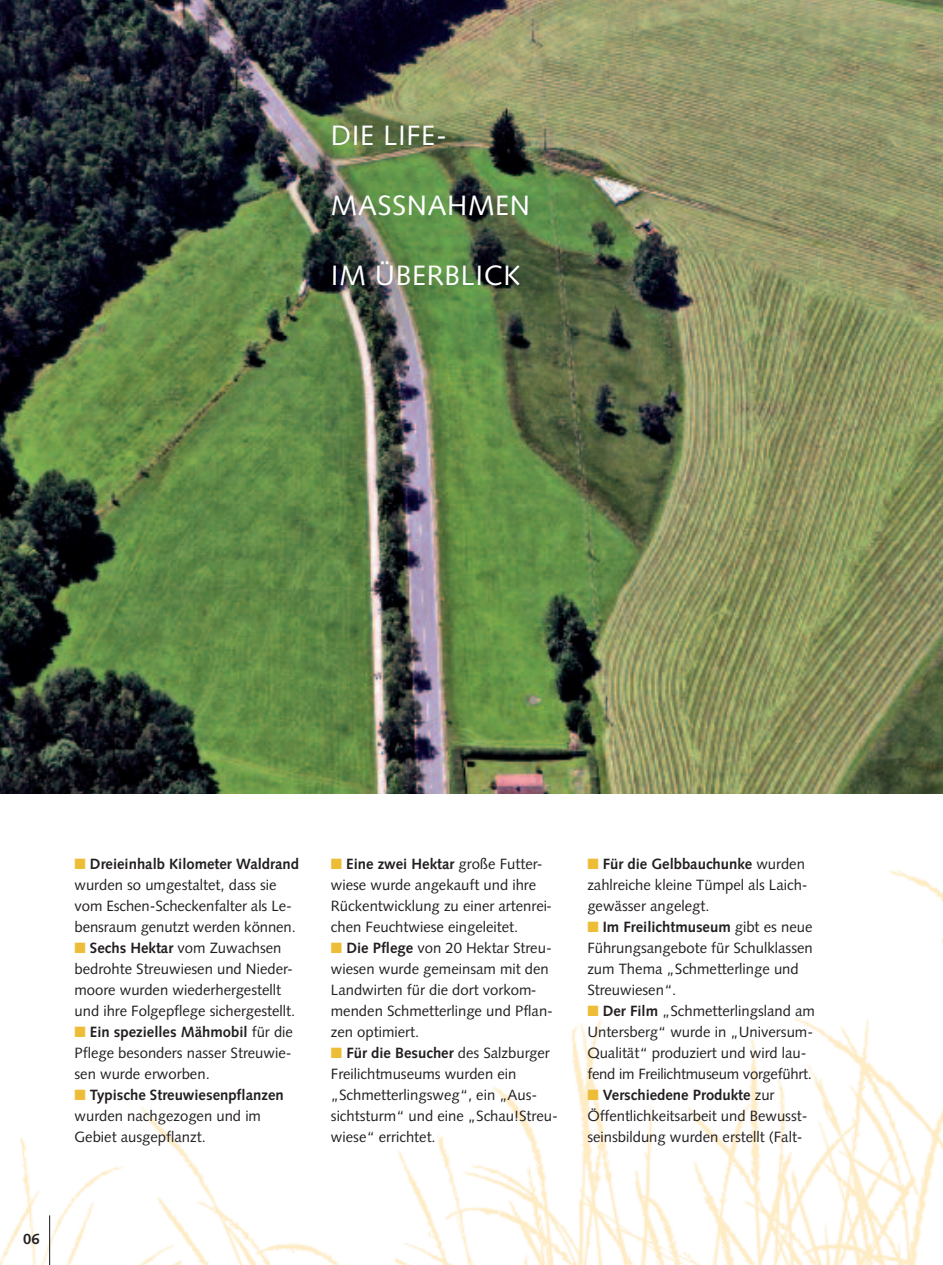
<style>
.page{position:relative;width:943px;height:1265px;background:#fff}
.page>*{position:absolute;margin:0;border:0;box-sizing:border-box;transform-origin:0 0}
.t1{font:28px "Syntax";letter-spacing:.025em;color:#fff}
.t2{font:14.88px/21px "Syntax";color:#231f20}
.t3{font:700 14.88px "Syntax";color:#231f20}
.s1{color:#eebd37}
.s2{font-weight:700}
</style>
<div class="page">
<img style="left:0;top:870px;width:943px;height:395px">
<hr style="left:49px;top:1215px;width:1px;height:50px;background:#231f20">
<img style="left:0;top:0;width:943px;height:794px">
<h1 class="t1" style="left:331px;top:124px;width:117px">DIE LIFE-</h1>
<h1 class="t1" style="left:331px;top:194px;width:201px">MASSNAHMEN</h1>
<h1 class="t1" style="left:331px;top:264px;width:191px">IM ÜBERBLICK</h1>
<p class="t3" style="left:23px;top:1233px;width:18px">06</p>
<p class="t2" style="left:74px;top:855px;width:226px"><span class="s1">■</span> <span class="s2">Dreieinhalb Kilometer Waldrand </span>wurden so umgestaltet, dass sie vom Eschen-Scheckenfalter als Le&shy;bensraum genutzt werden können.</p>
<p class="t2" style="left:74px;top:939px;width:222px"><span class="s1">■</span> <span class="s2">Sechs Hektar</span> vom Zuwachsen bedrohte Streuwiesen und Nieder&shy;moore wurden wiederhergestellt und ihre Folgepflege sichergestellt.</p>
<p class="t2" style="left:74px;top:1023px;width:220px;text-align:justify"><span class="s1">■</span> <span class="s2">Ein spezielles Mähmobil</span> für die Pflege besonders nasser Streuwie&shy;sen wurde erworben.</p>
<p class="t2" style="left:74px;top:1086px;width:211px"><span class="s1">■</span> <span class="s2">Typische Streuwiesenpflanzen </span>wurden nachgezogen und im<br>Gebiet ausgepflanzt.</p>
<p class="t2" style="left:331px;top:855px;width:223px"><span class="s1">■</span> <span class="s2">Eine zwei Hektar</span> große Futter&shy;wiese wurde angekauft und ihre<br>Rückentwicklung zu einer artenrei&shy;chen Feuchtwiese eingeleitet.</p>
<p class="t2" style="left:331px;top:939px;width:224px"><span class="s1">■</span> <span class="s2">Die Pflege</span> von 20 Hektar Streu&shy;wiesen wurde gemeinsam mit den<br>Landwirten für die dort vorkom&shy;menden Schmetterlinge und Pflan&shy;zen optimiert.</p>
<p class="t2" style="left:331px;top:1044px;width:228px"><span class="s1">■</span> <span class="s2">Für die Besucher</span> des Salzburger<br>Freilichtmuseums wurden ein „Schmetterlingsweg“, ein „Aus&shy;sichtsturm“ und eine „Schau!Streu&shy;wiese“ errichtet.</p>
<p class="t2" style="left:587px;top:855px;width:222px"><span class="s1">■</span> <span class="s2">Für die Gelbbauchunke</span> wurden zahlreiche kleine Tümpel als Laich&shy;gewässer angelegt.</p>
<p class="t2" style="left:587px;top:918px;width:227px"><span class="s1">■</span> <span class="s2">Im Freilichtmuseum</span> gibt es neue<br>Führungsangebote für Schulklassen zum Thema „Schmetterlinge und<br>Streuwiesen“.</p>
<p class="t2" style="left:587px;top:1002px;width:229px"><span class="s1">■</span> <span class="s2">Der Film</span> „Schmetterlingsland am Untersberg“ wurde in „Universum-Qualität“ produziert und wird lau&shy;fend im Freilichtmuseum vorgeführt.</p>
<p class="t2" style="left:587px;top:1086px;width:222px"><span class="s1">■</span> <span class="s2">Verschiedene Produkte</span> zur<br>Öffentlichkeitsarbeit und Bewusst&shy;seinsbildung wurden erstellt (Falt-</p>
</div>
